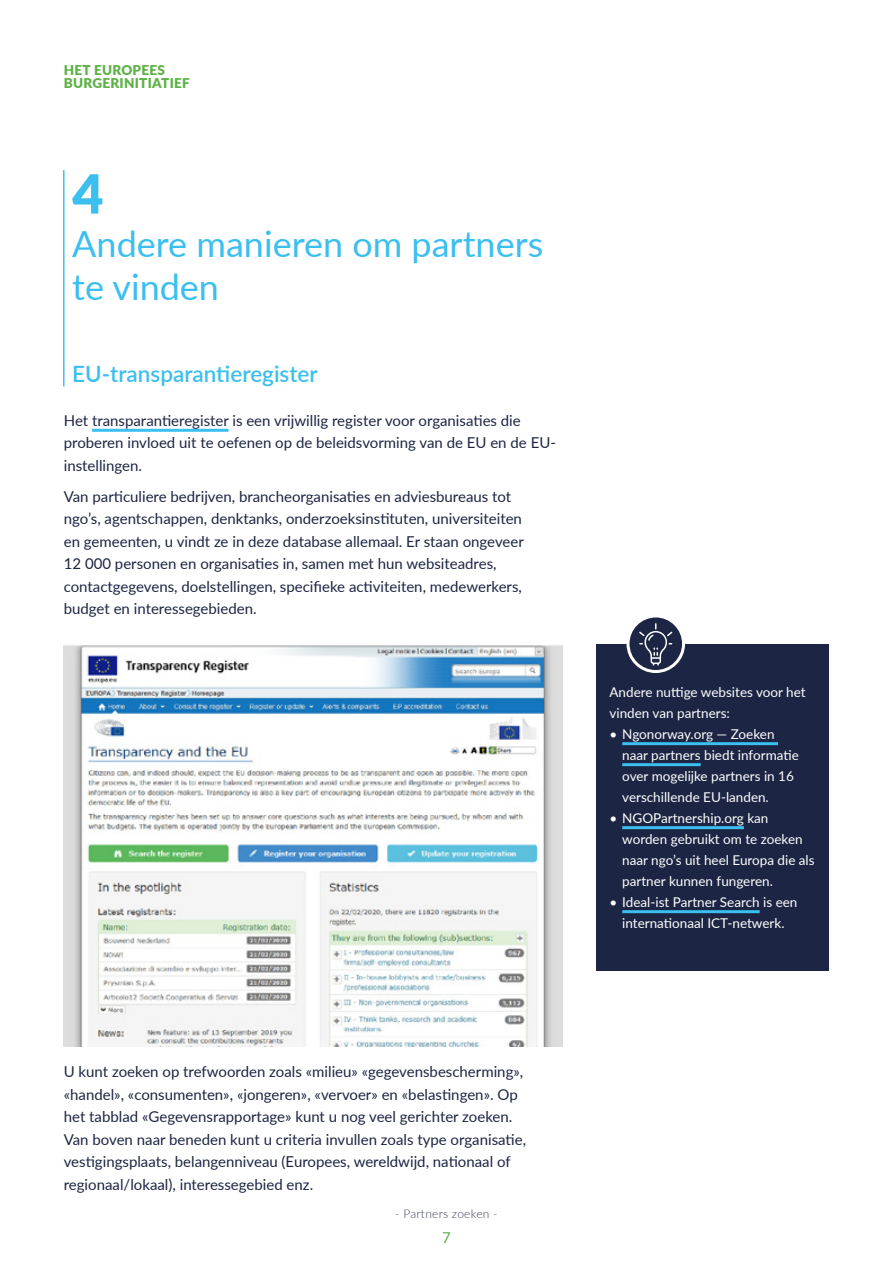
<style>
.page{position:relative;width:893px;height:1263px;background:#fff}
.page>*{position:absolute;margin:0;border:0;box-sizing:border-box;transform-origin:0 0}
.t1{font:900 54px "Lato";color:#3abff0}
.t2{font:36px/43.2px "Lato";color:#3abff0}
.t3{font:600 22.5px "Lato";color:#3abff0}
.t4{font:15px/22.5px "Lato";color:#1c2543}
.t5{font:15px "Lato";color:#5cb246}
.t6{font:13.5px/21px "Lato";color:#fff}
.t7{font:900 13.5px/13.5px "Lato";letter-spacing:.02em;color:#5cb246}
.t8{font:300 12px "Lato";letter-spacing:.02em;color:#3c3e5c}
</style>
<div class="page">
<hr style="left:63px;top:170px;width:2px;height:216px;background:#3abff0">
<hr style="left:92px;top:429px;width:137px;height:3px;background:#3abff0">
<img style="left:64px;top:644px;width:499px;height:402px">
<div style="left:597px;top:644px;width:232px;height:327px;background:#1c2543"></div>
<hr style="left:622px;top:742px;width:156px;height:3px;background:#3abff0">
<hr style="left:622px;top:763px;width:79px;height:3px;background:#3abff0">
<hr style="left:622px;top:826px;width:122px;height:3px;background:#3abff0">
<hr style="left:622px;top:910px;width:138px;height:3px;background:#3abff0">
<svg style="left:628px;top:616px;width:55px;height:55px"></svg>
<div style="left:626px;top:614px;width:59px;height:59px;border:3px solid #fff;border-radius:50%"></div>
<svg style="left:639px;top:623px;width:33px;height:42px"></svg>
<p class="t7" style="left:64px;top:62px;width:127px">HET EUROPEES<br>BURGERINITIATIEF</p>
<h1 class="t1" style="left:72px;top:153px;width:33px">4</h1>
<h2 class="t2" style="left:72px;top:221px;width:473px">Andere manieren om partners te vinden</h2>
<h3 class="t3" style="left:72px;top:357px;width:247px">EU-transparantieregister</h3>
<p class="t4" style="left:64px;top:408px;width:494px">Het transparantieregister is een vrijwillig register voor organisaties die proberen invloed uit te oefenen op de beleidsvorming van de EU en de EU&shy;instellingen.</p>
<p class="t4" style="left:64px;top:484px;width:462px">Van particuliere bedrijven, brancheorganisaties en adviesbureaus tot ngo’s, agentschappen, denktanks, onderzoeksinstituten, universiteiten en gemeenten, u vindt ze in deze database allemaal. Er staan ongeveer 12 000 personen en organisaties in, samen met hun websiteadres, contactgegevens, doelstellingen, specifieke activiteiten, medewerkers, budget en interessegebieden.</p>
<p class="t6" style="left:609px;top:681px;width:198px">Andere nuttige websites voor het vinden van partners:</p>
<p class="t6" style="left:622px;top:723px;width:178px;text-indent:-13px">• Ngonorway.org — Zoeken naar partners biedt informatie over mogelijke partners in 16 verschillende EU-landen.</p>
<p class="t6" style="left:622px;top:807px;width:194px;text-indent:-13px">• NGOPartnership.org kan worden gebruikt om te zoeken naar ngo’s uit heel Europa die als partner kunnen fungeren.</p>
<p class="t6" style="left:609px;top:891px;width:189px;text-align:center">• Ideal-ist Partner Search is een internationaal ICT-netwerk.</p>
<p class="t4" style="left:64px;top:1060px;width:464px">U kunt zoeken op trefwoorden zoals «milieu» «gegevensbescherming», «handel», «consumenten», «jongeren», «vervoer» en «belastingen». Op het tabblad «Gegevensrapportage» kunt u nog veel gerichter zoeken.<br>Van boven naar beneden kunt u criteria invullen zoals type organisatie, vestigingsplaats, belangenniveau (Europees, wereldwijd, nationaal of regionaal/lokaal), interessegebied enz.</p>
<p class="t8" style="left:395px;top:1206px;width:104px">- Partners zoeken -</p>
<p class="t5" style="left:442px;top:1227px;width:10px">7</p>
</div>
